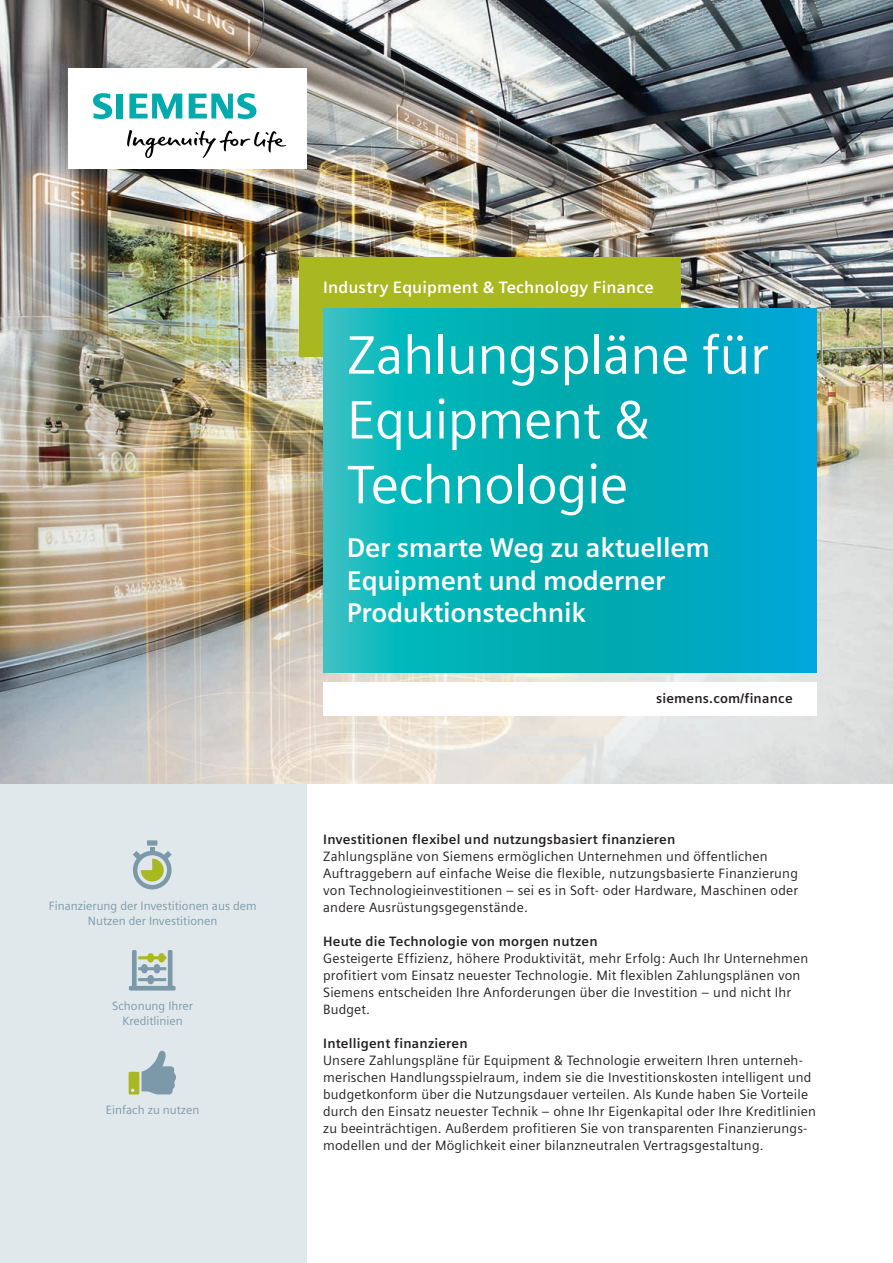
<style>
.page{position:relative;width:893px;height:1263px;background:#fff}
.page>*{position:absolute;margin:0;border:0;box-sizing:border-box;transform-origin:0 0}
.t1{font:54px/64.8px "Siemens Sans";letter-spacing:-.01em;color:#fff}
.t2{font:700 27px/32.4px "Siemens Sans";letter-spacing:-.01em;color:#fff}
.t3{font:700 16.5px "Siemens Sans";letter-spacing:.01em;color:#fff}
.t4{font:13.5px/17px "Siemens Sans";letter-spacing:.015em;color:#231f20}
.t5{font:700 13.5px "Siemens Sans";letter-spacing:.015em;color:#231f20}
.t6{font:12px/15px "Siemens Sans";color:#7b99a9;text-align:center}
</style>
<div class="page">
<div style="left:0;top:758px;width:306px;height:505px;background:#e0e8ec"></div>
<img style="left:0;top:0;width:893px;height:783px">
<div style="left:299px;top:257px;width:382px;height:100px;background:#a9b720"></div>
<div style="left:68px;top:68px;width:238px;height:101px;background:#fff"></div>
<svg style="left:127px;top:130px;width:159px;height:28px"></svg>
<svg style="left:93px;top:93px;width:30px;height:26px"></svg>
<svg style="left:129px;top:94px;width:53px;height:25px"></svg>
<svg style="left:189px;top:93px;width:67px;height:26px"></svg>
<svg style="left:323px;top:308px;width:493px;height:365px;background:#05aebc"></svg>
<div style="left:323px;top:682px;width:493px;height:33px;background:#fff"></div>
<svg style="left:129px;top:1051px;width:47px;height:43px"></svg>
<div style="left:147px;top:840px;width:10px;height:5px;background:#7b99a9"></div>
<svg style="left:133px;top:847px;width:39px;height:42px"></svg>
<svg style="left:129px;top:950px;width:47px;height:40px"></svg>
<p class="t6" style="left:49px;top:898px;width:209px">Finanzierung der Investitionen aus dem<br>Nutzen der Investitionen</p>
<p class="t6" style="left:112px;top:999px;width:82px">Schonung Ihrer<br>Kreditlinien</p>
<p class="t6" style="left:106px;top:1103px;width:95px">Einfach zu nutzen</p>
<p class="t3" style="left:323px;top:277px;width:332px">Industry Equipment &amp; Technology Finance</p>
<h1 class="t1" style="left:347px;top:323px;width:423px">Zahlungspläne für<br>Equipment &amp;<br>Technologie</h1>
<h2 class="t2" style="left:347px;top:532px;width:364px">Der smarte Weg zu aktuellem<br>Equipment und moderner<br>Produktionstechnik</h2>
<p class="t5" style="left:656px;top:691px;width:138px">siemens.com/finance</p>
<p class="t5" style="left:323px;top:831px;width:354px">Investitionen flexibel und nutzungsbasiert finanzieren</p>
<p class="t4" style="left:323px;top:848px;width:477px">Zahlungspläne von Siemens ermöglichen Unternehmen und öffentlichen Auftraggebern auf einfache Weise die flexible, nutzungsbasierte Finanzierung von Technologieinvestitionen – sei es in Soft- oder Hardware, Maschinen oder andere Ausrüstungsgegenstände.</p>
<p class="t5" style="left:323px;top:934px;width:276px">Heute die Technologie von morgen nutzen</p>
<p class="t4" style="left:323px;top:950px;width:487px">Gesteigerte Effizienz, höhere Produktivität, mehr Erfolg: Auch Ihr Unternehmen profitiert vom Einsatz neuester Technologie. Mit flexiblen Zahlungsplänen von Siemens entscheiden Ihre Anforderungen über die Investition – und nicht Ihr Budget.</p>
<p class="t5" style="left:323px;top:1036px;width:146px">Intelligent finanzieren</p>
<p class="t4" style="left:323px;top:1052px;width:494px">Unsere Zahlungspläne für Equipment &amp; Technologie erweitern Ihren unterneh&shy;merischen Handlungsspielraum, indem sie die Investitionskosten intelligent und budgetkonform über die Nutzungsdauer verteilen. Als Kunde haben Sie Vorteile durch den Einsatz neuester Technik – ohne Ihr Eigenkapital oder Ihre Kreditlinien zu beeinträchtigen. Außerdem profitieren Sie von transparenten Finanzierungs&shy;modellen und der Möglichkeit einer bilanzneutralen Vertragsgestaltung.</p>
</div>
